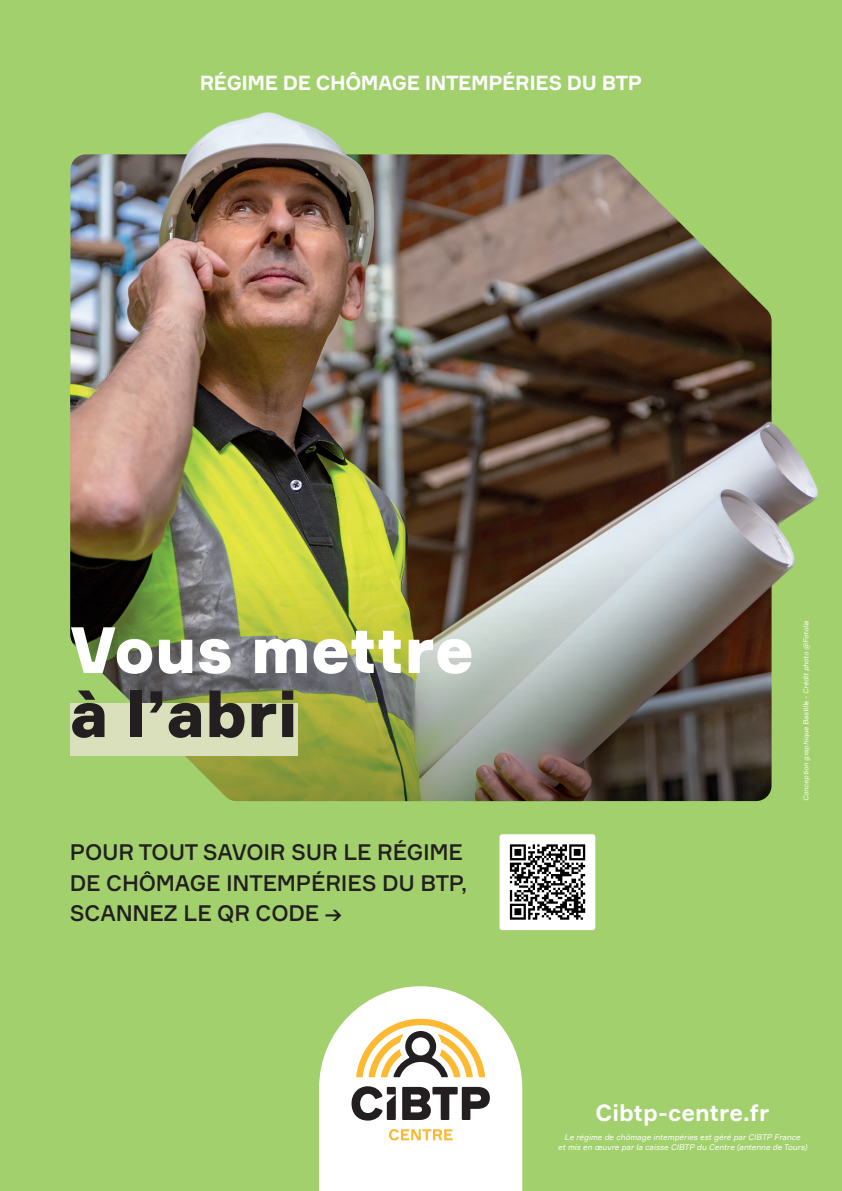
<style>
.page{position:relative;width:842px;height:1191px;background:#a2d06d}
.page>*{position:absolute;margin:0;border:0;box-sizing:border-box;transform-origin:0 0}
.t1{font:900 64px "Formular";color:#fff}
.t2{font:900 64px "Formular";color:#231f20}
.t3{font:700 23px "Formular";color:#fff}
.t4{font:500 22px/30px "Formular";letter-spacing:-.01em;color:#231f20}
.t5{font:700 20px "Formular";letter-spacing:-.02em;color:#fff}
.t6{font:italic 8px/9.6px "Formular";color:#fff;text-align:center}
.t7{font:italic 7px "Formular";color:#fff}
</style>
<div class="page">
<svg style="left:319px;top:986px;width:203px;height:205px;fill:#fff"></svg>
<div style="left:499px;top:834px;width:96px;height:96px;background:#fff;border-radius:3px"></div>
<div style="left:508px;top:842px;width:79px;height:80px;background:linear-gradient(to right,#fff,#fff)"></div>
<svg style="left:510px;top:844px;width:75px;height:75px"></svg>
<svg style="left:356px;top:1018px;width:129px;height:59px;background:#e6d2aa"></svg>
<svg style="left:402px;top:1087px;width:88px;height:33px;background:#797677"></svg>
<svg style="left:351px;top:1086px;width:45px;height:34px;background:#898788"></svg>
<svg style="left:389px;top:1129px;width:64px;height:11px"></svg>
<img style="left:70px;top:112px;width:749px;height:689px">
<div style="left:70px;top:703px;width:228px;height:52px;background:#dae0bb"></div>
<h3 class="t5" style="left:200px;top:71px;width:444px">RÉGIME DE CHÔMAGE INTEMPÉRIES DU BTP</h3>
<h1 class="t1" style="left:70px;top:610px;width:406px">Vous mettre</h1>
<h1 class="t2" style="left:70px;top:674px;width:229px">à l’abri</h1>
<h3 class="t4" style="left:70px;top:837px;width:399px">POUR TOUT SAVOIR SUR LE RÉGIME<br>DE CHÔMAGE INTEMPÉRIES DU BTP,<br>SCANNEZ LE QR CODE →</h3>
<p class="t7" style="left:802px;top:801px;width:183px;rotate:-90deg">Conception graphique Bastille - Crédit photo @Fotolia</p>
<h2 class="t3" style="left:595px;top:1098px;width:175px">Cibtp-centre.fr</h2>
<p class="t6" style="left:558px;top:1132px;width:252px">Le régime de chômage intempéries est géré par CIBTP France<br>et mis en œuvre par la caisse CIBTP du Centre (antenne de Tours)</p>
</div>
